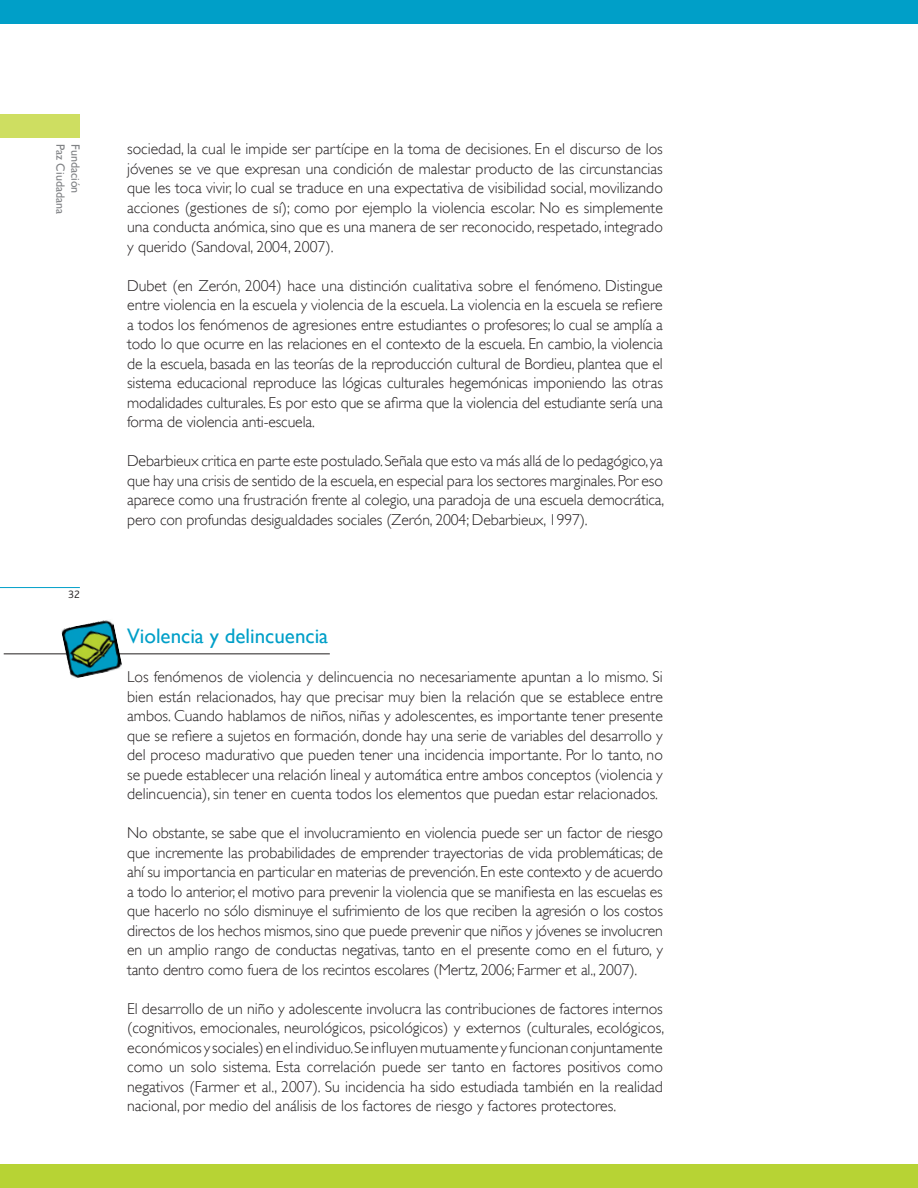
<style>
.page{position:relative;width:918px;height:1188px;background:#fff}
.page>*{position:absolute;margin:0;border:0;box-sizing:border-box;transform-origin:0 0}
.t1{font:21px "Gill Sans";color:#009fc8}
.t2{font:300 15.75px/19.5px "Gill Sans";color:#231f20;text-align:justify}
.t3{font:12px "Gill Sans";color:#808285}
.t4{font:300 11.25px "Bliss";color:#231f20}
</style>
<div class="page">
<hr style="left:0;top:587px;width:80px;height:1px;background:#009fc8">
<div style="left:0;top:114px;width:80px;height:24px;background:#cede61"></div>
<div style="left:0;top:1164px;width:918px;height:24px;background:#b7d334"></div>
<div style="left:0;top:0;width:918px;height:24px;background:#009fc8"></div>
<hr style="left:4px;top:654px;width:326px;height:1px;background:#231f20">
<img style="left:61px;top:620px;width:62px;height:58px">
<p class="t3" style="left:68px;top:144px;width:72px;rotate:90deg">Paz Ciudadana</p>
<p class="t3" style="left:83px;top:144px;width:51px;rotate:90deg">Fundación</p>
<p class="t2" style="left:127px;top:139px;width:537px">sociedad, la cual le impide ser partícipe en la toma de decisiones. En el discurso de los jóvenes se ve que expresan una condición de malestar producto de las circunstancias que les toca vivir, lo cual se traduce en una expectativa de visibilidad social, movilizando acciones (gestiones de sí); como por ejemplo la violencia escolar. No es simplemente una conducta anómica, sino que es una manera de ser reconocido, respetado, integrado y querido (Sandoval, 2004, 2007).</p>
<p class="t2" style="left:127px;top:276px;width:537px">Dubet (en Zerón, 2004) hace una distinción cualitativa sobre el fenómeno. Distingue entre violencia en la escuela y violencia de la escuela. La violencia en la escuela se refiere a todos los fenómenos de agresiones entre estudiantes o profesores; lo cual se amplía a todo lo que ocurre en las relaciones en el contexto de la escuela. En cambio, la violencia de la escuela, basada en las teorías de la reproducción cultural de Bordieu, plantea que el sistema educacional reproduce las lógicas culturales hegemónicas imponiendo las otras modalidades culturales. Es por esto que se afirma que la violencia del estudiante sería una forma de violencia anti-escuela.</p>
<p class="t2" style="left:127px;top:451px;width:539px">Debarbieux critica en parte este postulado. Señala que esto va más allá de lo pedagógico, ya que hay una crisis de sentido de la escuela, en especial para los sectores marginales. Por eso aparece como una frustración frente al colegio, una paradoja de una escuela democrática, pero con profundas desigualdades sociales (Zerón, 2004; Debarbieux, 1997).</p>
<p class="t4" style="left:68px;top:588px;width:13px">32</p>
<h1 class="t1" style="left:127px;top:624px;width:203px">Violencia y delincuencia</h1>
<p class="t2" style="left:127px;top:667px;width:537px">Los fenómenos de violencia y delincuencia no necesariamente apuntan a lo mismo. Si bien están relacionados, hay que precisar muy bien la relación que se establece entre ambos. Cuando hablamos de niños, niñas y adolescentes, es importante tener presente que se refiere a sujetos en formación, donde hay una serie de variables del desarrollo y del proceso madurativo que pueden tener una incidencia importante. Por lo tanto, no se puede establecer una relación lineal y automática entre ambos conceptos (violencia y delincuencia), sin tener en cuenta todos los elementos que puedan estar relacionados.</p>
<p class="t2" style="left:127px;top:823px;width:537px">No obstante, se sabe que el involucramiento en violencia puede ser un factor de riesgo que incremente las probabilidades de emprender trayectorias de vida problemáticas; de ahí su importancia en particular en materias de prevención. En este contexto y de acuerdo a todo lo anterior, el motivo para prevenir la violencia que se manifiesta en las escuelas es que hacerlo no sólo disminuye el sufrimiento de los que reciben la agresión o los costos directos de los hechos mismos, sino que puede prevenir que niños y jóvenes se involucren en un amplio rango de conductas negativas, tanto en el presente como en el futuro, y tanto dentro como fuera de los recintos escolares (Mertz, 2006; Farmer et al., 2007).</p>
<p class="t2" style="left:127px;top:999px;width:538px">El desarrollo de un niño y adolescente involucra las contribuciones de factores internos (cognitivos, emocionales, neurológicos, psicológicos) y externos (culturales, ecológicos, económicos y sociales) en el individuo.Se influyen mutuamente y funcionan conjuntamente como un solo sistema. Esta correlación puede ser tanto en factores positivos como negativos (Farmer et al., 2007). Su incidencia ha sido estudiada también en la realidad nacional, por medio del análisis de los factores de riesgo y factores protectores.</p>
</div>
